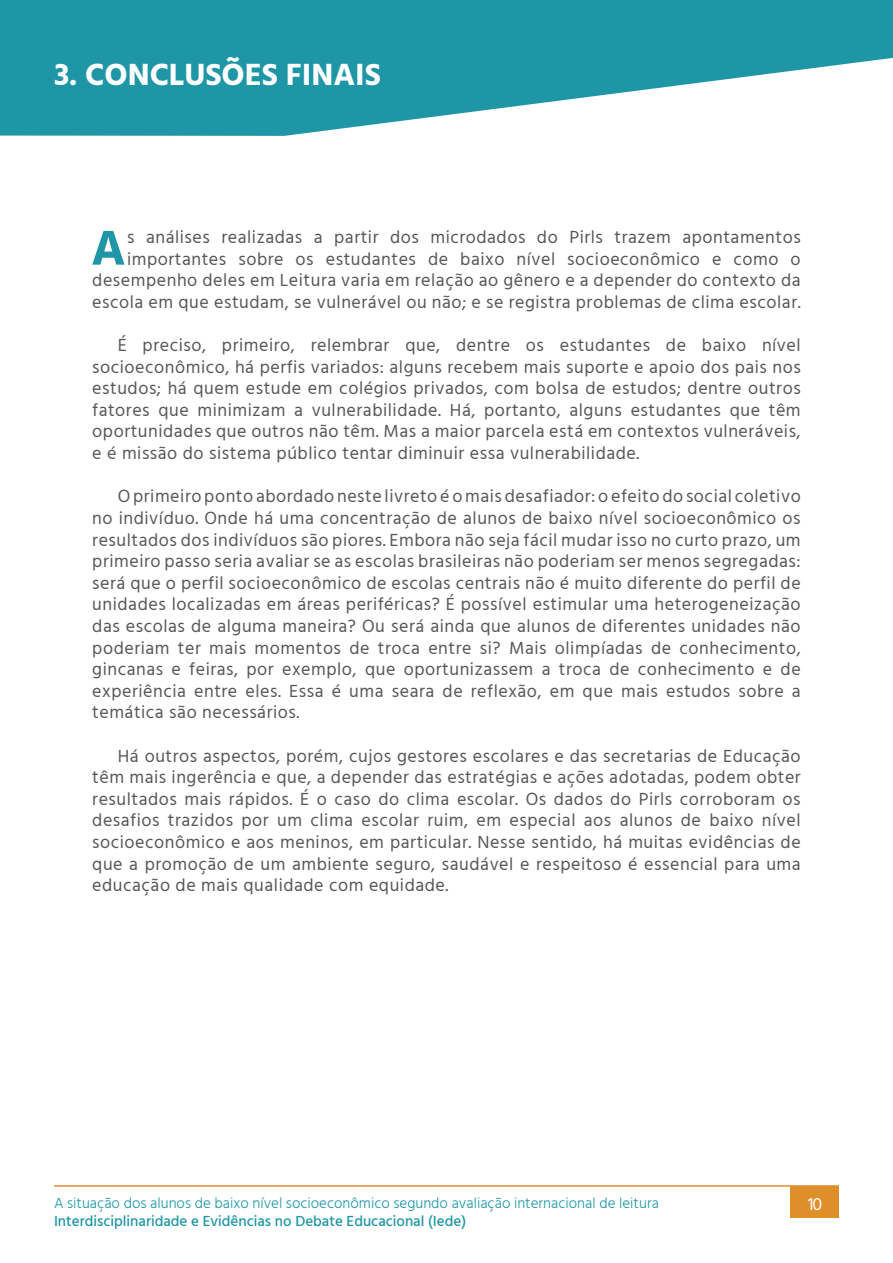
<style>
.page{position:relative;width:893px;height:1263px;background:#fff}
.page>*{position:absolute;margin:0;border:0;box-sizing:border-box;transform-origin:0 0}
.t1{font:700 50.1px "Hind Madurai";color:#1e96a5}
.t2{font:700 31.5px "Hind Madurai";color:#fff}
.t3{font:18px/21.6px "Hind Madurai";letter-spacing:.03em;color:#575756;text-align:justify}
.t4{font:18px "Hind Madurai";color:#fff}
.t5{font:300 15px "Hind Madurai";color:#1e96a5}
.t6{font:500 15px "Hind Madurai";color:#1e96a5}
</style>
<div class="page">
<hr style="left:54px;top:1185px;width:785px;height:2px;background:#de8f29">
<div style="left:791px;top:1187px;width:48px;height:31px;background:#de8f29"></div>
<svg style="left:0;top:0;width:893px;height:136px;fill:#1e96a5"></svg>
<h2 class="t2" style="left:54px;top:54px;width:328px">3. CONCLUSÕES FINAIS</h2>
<p class="t3" style="left:92px;top:227px;width:710px;text-align:right">s análises realizadas a partir dos microdados do Pirls trazem apontamentos importantes sobre os estudantes de baixo nível socioeconômico e como o desempenho deles em Leitura varia em relação ao gênero e a depender do contexto da escola em que estudam, se vulnerável ou não; e se registra problemas de clima escolar.</p>
<p class="t3" style="left:92px;top:335px;width:710px;text-indent:26px">É preciso, primeiro, relembrar que, dentre os estudantes de baixo nível socioeconômico, há perfis variados: alguns recebem mais suporte e apoio dos pais nos estudos; há quem estude em colégios privados, com bolsa de estudos; dentre outros fatores que minimizam a vulnerabilidade. Há, portanto, alguns estudantes que têm oportunidades que outros não têm. Mas a maior parcela está em contextos vulneráveis, e é missão do sistema público tentar diminuir essa vulnerabilidade.</p>
<p class="t3" style="left:92px;top:487px;width:710px;text-indent:26px">O primeiro ponto abordado neste livreto é o mais desafiador: o efeito do social coletivo no indivíduo. Onde há uma concentração de alunos de baixo nível socioeconômico os resultados dos indivíduos são piores. Embora não seja fácil mudar isso no curto prazo, um primeiro passo seria avaliar se as escolas brasileiras não poderiam ser menos segregadas: será que o perfil socioeconômico de escolas centrais não é muito diferente do perfil de unidades localizadas em áreas periféricas? É possível estimular uma heterogeneização das escolas de alguma maneira? Ou será ainda que alunos de diferentes unidades não poderiam ter mais momentos de troca entre si? Mais olimpíadas de conhecimento, gincanas e feiras, por exemplo, que oportunizassem a troca de conhecimento e de experiência entre eles. Essa é uma seara de reflexão, em que mais estudos sobre a temática são necessários.</p>
<p class="t3" style="left:92px;top:746px;width:710px;text-indent:26px">Há outros aspectos, porém, cujos gestores escolares e das secretarias de Educação têm mais ingerência e que, a depender das estratégias e ações adotadas, podem obter resultados mais rápidos. É o caso do clima escolar. Os dados do Pirls corroboram os desafios trazidos por um clima escolar ruim, em especial aos alunos de baixo nível socioeconômico e aos meninos, em particular. Nesse sentido, há muitas evidências de que a promoção de um ambiente seguro, saudável e respeitoso é essencial para uma educação de mais qualidade com equidade.</p>
<h1 class="t1" style="left:91px;top:215px;width:36px">A</h1>
<p class="t5" style="left:54px;top:1194px;width:606px">A situação dos alunos de baixo nível socioeconômico segundo avaliação internacional de leitura</p>
<p class="t6" style="left:54px;top:1212px;width:414px">Interdisciplinaridade e Evidências no Debate Educacional (Iede)</p>
<p class="t4" style="left:808px;top:1193px;width:16px">10</p>
</div>
